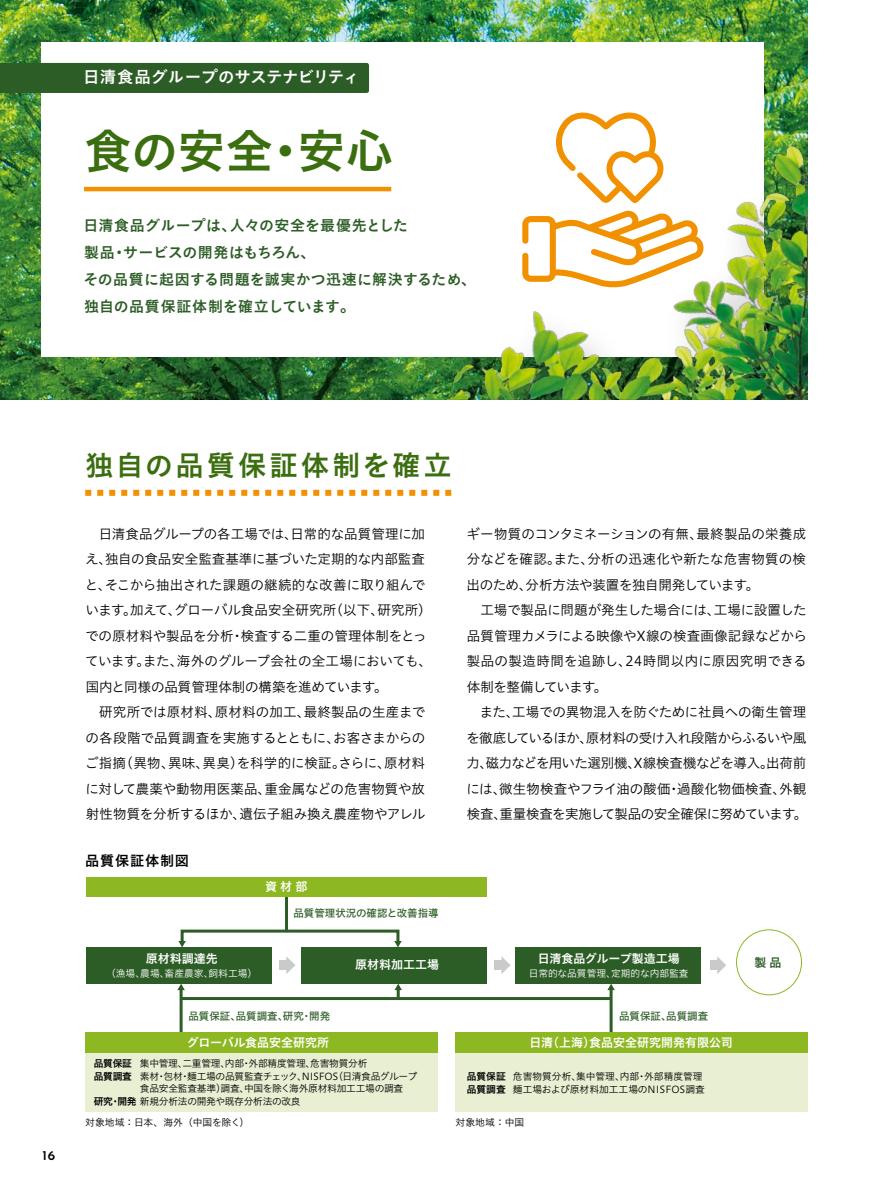
<style>
.page{position:relative;width:893px;height:1191px;background:#fff}
.page>*{position:absolute;margin:0;border:0;box-sizing:border-box;transform-origin:0 0}
.t1{font:48px "Koburina Go Std W6";letter-spacing:-.015em;color:#3b6e0f}
.t2{font:28.5px "Koburina Go Std W6";letter-spacing:.1em;color:#3b6e0f}
.t3{font:16.5px "Koburina Go Std W6";letter-spacing:-.005em;color:#fff}
.t4{font:15px/27px "Koburina Go Std W6";letter-spacing:.01em;color:#2d5d26}
.t5{font:14.25px "Koburina Go Std W6";letter-spacing:.05em;color:#000}
.t6{font:13.5px/25.5px "Hiragino UD Sans Std W3";letter-spacing:-.005em;color:#000;text-align:justify}
.t7{font:600 13.5px "Josefin Sans";color:#000}
.t8{font:12px "Hiragino UD Sans Std W6";color:#fff}
.t9{font:12px "Hiragino UD Sans Std W6";color:#2d5d26}
.t10{font:10.5px "Hiragino UD Sans Std W5";color:#2d5d26}
.t11{font:9.75px "Hiragino UD Sans Std W3";letter-spacing:-.025em;color:#000}
.t12{font:9.75px/12.8px "Hiragino UD Sans Std W3";color:#000}
.t13{font:9.75px "Hiragino UD Sans Std W3";color:#fff}
.t14{font:9.75px "Hiragino UD Sans Std W3";letter-spacing:-.005em;color:#000}
.s1{font-family:"Hiragino UD Sans Std W6"}
</style>
<div class="page">
<img style="left:0;top:0;width:808px;height:400px">
<div style="left:86px;top:1032px;width:352px;height:80px;background:#e8efd2"></div>
<div style="left:455px;top:1032px;width:353px;height:79px;background:#e8efd2"></div>
<hr style="left:180px;top:989px;width:3px;height:47px;background:#2d5d26">
<svg style="left:177px;top:983px;width:8px;height:7px"></svg>
<svg style="left:394px;top:983px;width:8px;height:14px"></svg>
<hr style="left:610px;top:989px;width:3px;height:47px;background:#2d5d26">
<svg style="left:607px;top:983px;width:8px;height:7px"></svg>
<svg style="left:85px;top:490px;width:367px;height:6px"></svg>
<div style="left:494px;top:960px;width:10px;height:10px;background:#c9caca"></div>
<svg style="left:501px;top:956px;width:10px;height:18px"></svg>
<div style="left:710px;top:960px;width:9px;height:10px;background:#c9caca"></div>
<svg style="left:717px;top:956px;width:9px;height:18px"></svg>
<div style="left:279px;top:960px;width:9px;height:10px;background:#c9caca"></div>
<svg style="left:286px;top:956px;width:9px;height:18px"></svg>
<div style="left:87px;top:947px;width:185px;height:36px;background:#2d5d26"></div>
<div style="left:301px;top:947px;width:185px;height:36px;background:#2d5d26"></div>
<div style="left:516px;top:947px;width:185px;height:36px;background:#2d5d26"></div>
<div style="left:86px;top:1032px;width:352px;height:21px;background:#8eb822"></div>
<div style="left:455px;top:1032px;width:353px;height:21px;background:#8eb822"></div>
<div style="left:736px;top:929px;width:66px;height:66px;border:1px solid #8eb822;border-radius:50%"></div>
<hr style="left:285px;top:879px;width:3px;height:53px;background:#2d5d26">
<div style="left:181px;top:929px;width:218px;height:14px;border:3px solid #2d5d26"></div>
<svg style="left:394px;top:941px;width:8px;height:6px"></svg>
<svg style="left:178px;top:941px;width:8px;height:6px"></svg>
<hr style="left:181px;top:997px;width:430px;height:3px;background:#2d5d26">
<div style="left:87px;top:877px;width:400px;height:19px;background:#8eb822"></div>
<div style="left:41px;top:43px;width:723px;height:314px;background:#fff"></div>
<svg style="left:560px;top:112px;width:92px;height:14px"></svg>
<hr style="left:84px;top:187px;width:307px;height:4px;background:#f29100">
<div style="left:0;top:63px;width:369px;height:30px;background:#2d5d26"></div>
<img style="left:449px;top:126px;width:359px;height:274px">
<p class="t3" style="left:83px;top:64px;width:278px">日清食品グループのサステナビリティ</p>
<h1 class="t1" style="left:84px;top:114px;width:311px">食の安全・安心</h1>
<p class="t4" style="left:83px;top:212px;width:394px">日清食品グループは、人々の安全を最優先とした<br>製品・サービスの開発はもちろん、<br>その品質に起因する問題を誠実かつ迅速に解決するため、独自の品質保証体制を確立しています。</p>
<p class="t7" style="left:43px;top:1143px;width:14px">16</p>
<h2 class="t2" style="left:85px;top:443px;width:368px">独自の品質保証体制を確立</h2>
<p class="t6" style="left:85px;top:520px;width:348px;text-align:left;text-indent:14px">日清食品グループの各工場では、日常的な品質管理に加え、独自の食品安全監査基準に基づいた定期的な内部監査と、そこから抽出された課題の継続的な改善に取り組んでいます。加えて、グローバル食品安全研究所（以下、研究所）での原材料や製品を分析・検査する二重の管理体制をとっています。また、海外のグループ会社の全工場においても、国内と同様の品質管理体制の構築を進めています。</p>
<p class="t6" style="left:85px;top:698px;width:342px;text-indent:14px">研究所では原材料、原材料の加工、最終製品の生産までの各段階で品質調査を実施するとともに、お客さまからのご指摘（異物、異味、異臭）を科学的に検証。さらに、原材料に対して農薬や動物用医薬品、重金属などの危害物質や放射性物質を分析するほか、遺伝子組み換え農産物やアレル</p>
<p class="t5" style="left:85px;top:849px;width:106px">品質保証体制図</p>
<p class="t8" style="left:265px;top:877px;width:44px">資 材 部</p>
<p class="t10" style="left:293px;top:904px;width:147px">品質管理状況の確認と改善指導</p>
<p class="t6" style="left:466px;top:520px;width:341px">ギー物質のコンタミネーションの有無、最終製品の栄養成分などを確認。また、分析の迅速化や新たな危害物質の検出のため、分析方法や装置を独自開発しています。</p>
<p class="t6" style="left:467px;top:596px;width:341px;text-indent:14px">工場で製品に問題が発生した場合には、工場に設置した品質管理カメラによる映像やX線の検査画像記録などから製品の製造時間を追跡し、24時間以内に原因究明できる体制を整備しています。</p>
<p class="t6" style="left:466px;top:698px;width:342px;text-indent:13px">また、工場での異物混入を防ぐために社員への衛生管理を徹底しているほか、原材料の受け入れ段階からふるいや風力、磁力などを用いた選別機、X線検査機などを導入。出荷前には、微生物検査やフライ油の酸価・過酸化物価検査、外観検査、重量検査を実施して製品の安全確保に努めています。</p>
<p class="t8" style="left:538px;top:949px;width:143px">日清食品グループ製造工場</p>
<p class="t8" style="left:146px;top:949px;width:73px">原材料調達先</p>
<p class="t8" style="left:355px;top:955px;width:85px">原材料加工工場</p>
<p class="t13" style="left:106px;top:966px;width:153px">（漁場、農場、畜産農家、飼料工場）</p>
<p class="t13" style="left:529px;top:966px;width:161px">日常的な品質管理、定期的な内部監査</p>
<p class="t10" style="left:188px;top:1008px;width:143px">品質保証、品質調査、研究・開発</p>
<p class="t10" style="left:619px;top:1007px;width:91px">品質保証、品質調査</p>
<p class="t8" style="left:187px;top:1033px;width:144px">グローバル食品安全研究所</p>
<p class="t8" style="left:529px;top:1033px;width:205px">日清（上海）食品安全研究開発有限公司</p>
<p class="t11" style="left:94px;top:1056px;width:275px"><span class="s1">品質保証</span> 集中管理、二重管理、内部・外部精度管理、危害物質分析</p>
<p class="t11" style="left:94px;top:1068px;width:325px"><span class="s1">品質調査</span> 素材・包材・麺工場の品質監査チェック、NISFOS（日清食品グループ</p>
<p class="t11" style="left:140px;top:1081px;width:265px">食品安全監査基準）調査、中国を除く海外原材料加工工場の調査</p>
<p class="t11" style="left:94px;top:1094px;width:208px"><span class="s1">研究・開発</span> 新規分析法の開発や既存分析法の改良</p>
<p class="t12" style="left:467px;top:1069px;width:240px"><span class="s1">品質保証</span> 危害物質分析、集中管理、内部・外部精度管理<span class="s1">品質調査</span> 麺工場および原材料加工工場のNISFOS調査</p>
<p class="t14" style="left:85px;top:1114px;width:166px">対象地域：日本、海外（中国を除く）</p>
<p class="t11" style="left:456px;top:1114px;width:70px">対象地域：中国</p>
<p class="t9" style="left:754px;top:953px;width:29px">製 品</p>
</div>
